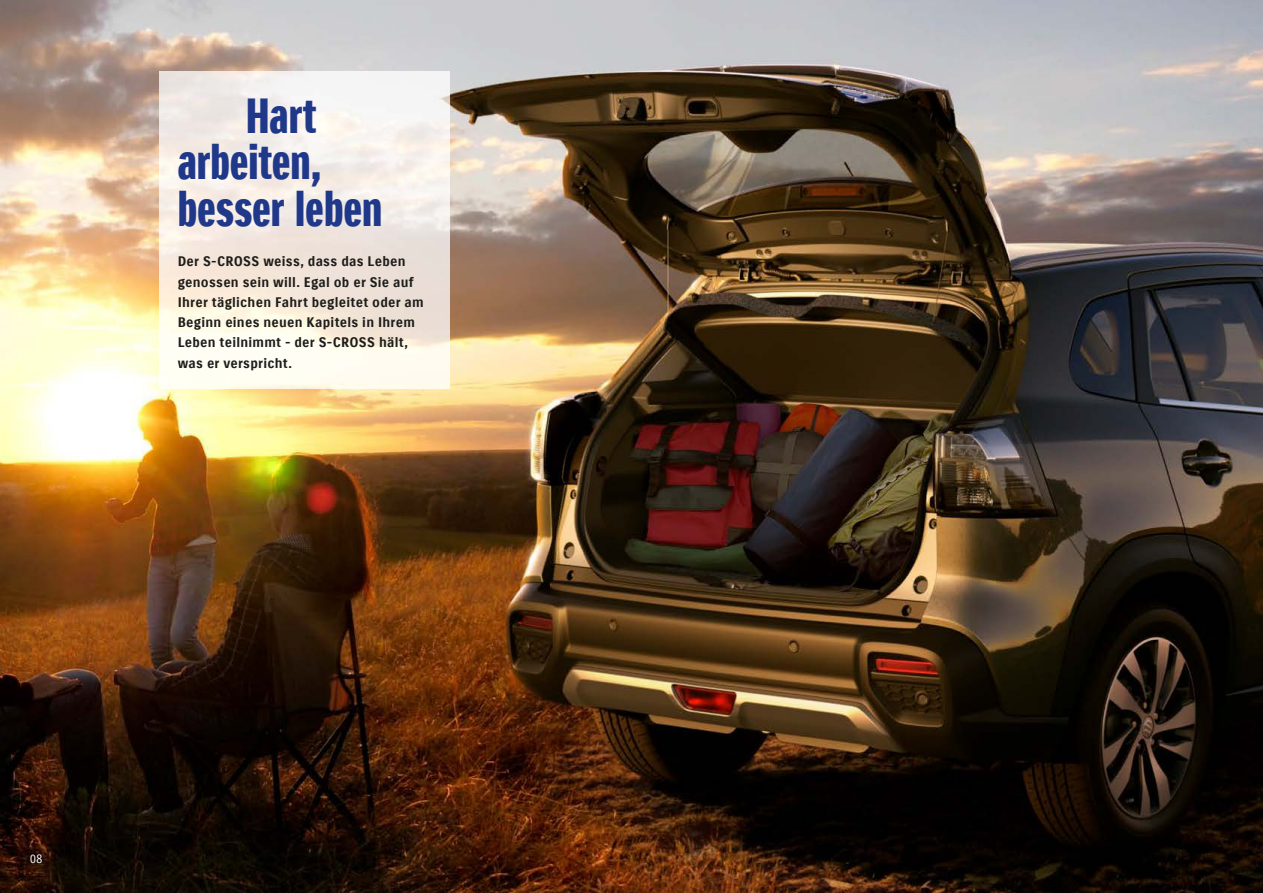
<style>
.page{position:relative;width:1263px;height:893px;background:#fff}
.page>*{position:absolute;margin:0;border:0;box-sizing:border-box;transform-origin:0 0}
.t1{font:48px/46.5px "Suzuki PRO Headline";color:#20388a}
.t2{font:13.5px/20.2px "Suzuki PRO Bold";letter-spacing:.015em;color:#1d1d1b}
.t3{font:12px "Suzuki PRO Regular";color:#fff}
</style>
<div class="page">
<img style="left:0;top:0;width:1263px;height:893px">
<img style="left:159px;top:72px;width:291px;height:316px">
<h1 class="t1" style="left:178px;top:93px;width:206px;text-indent:68px">Hart arbeiten, besser leben</h1>
<p class="t2" style="left:178px;top:252px;width:247px">Der S-CROSS weiss, dass das Leben genossen sein will. Egal ob er Sie auf Ihrer täglichen Fahrt begleitet oder am Beginn eines neuen Kapitels in Ihrem Leben teilnimmt - der S-CROSS hält, was er verspricht.</p>
<p class="t3" style="left:30px;top:851px;width:14px">08</p>
</div>
